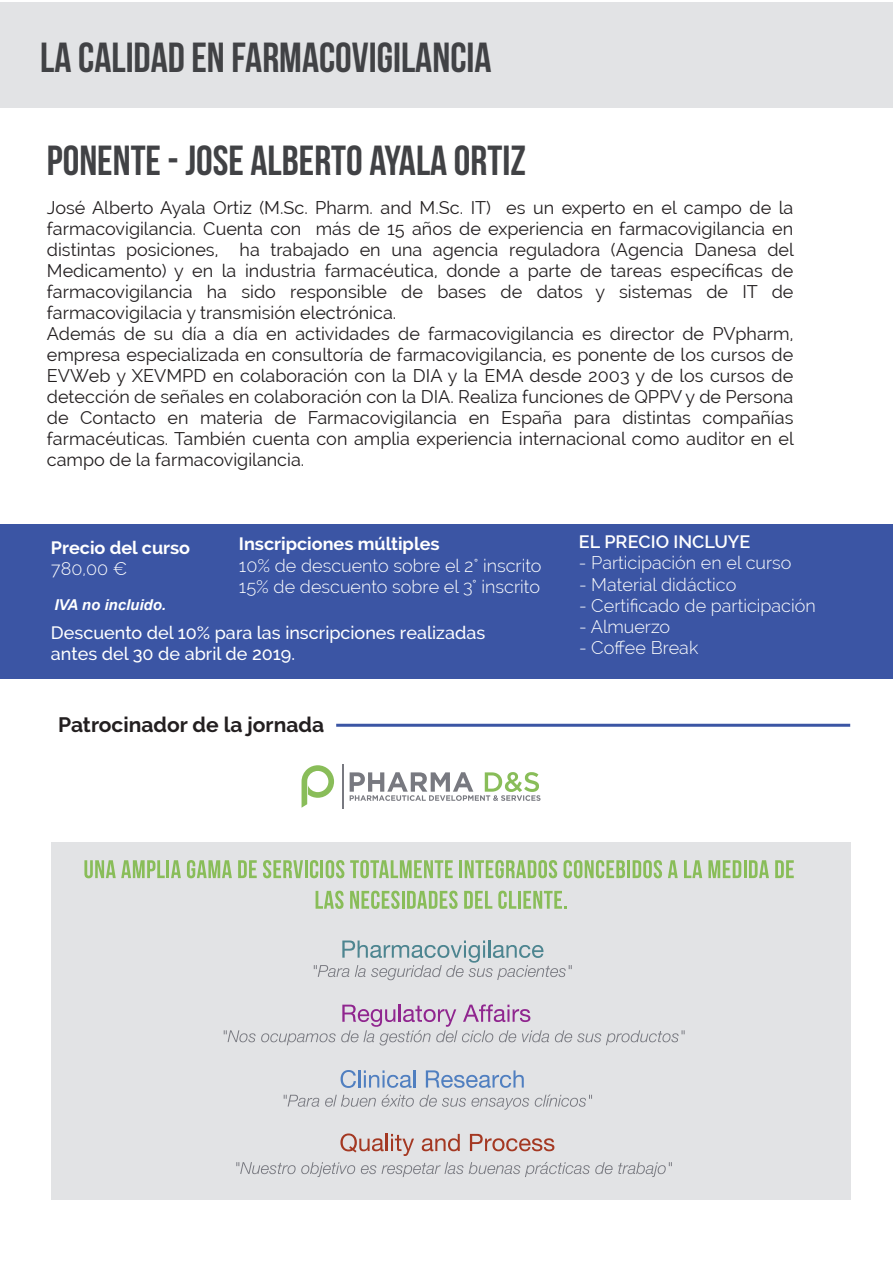
<style>
.page{position:relative;width:893px;height:1263px;background:#fff}
.page>*{position:absolute;margin:0;border:0;box-sizing:border-box;transform-origin:0 0}
.t1{font:42px "Bebas Neue";color:#414245}
.t2{font:700 21px "Raleway";color:#231f20}
.t3{font:18px/21px "Raleway";color:#231f20}
.t4{font:300 18px/21.3px "Raleway";color:#fff}
.t5{font:500 18px/21.3px "Raleway";color:#fff}
.t6{font:700 18px "Raleway";color:#fff}
.t7{font:600 18px "Raleway";color:#fff}
.t8{font:italic 700 15px "Arial";color:#fff}
</style>
<div class="page">
<div style="left:0;top:2px;width:893px;height:105px;background:#e2e3e5"></div>
<div style="left:51px;top:842px;width:799px;height:358px;background:#e2e3e5"></div>
<div style="left:0;top:524px;width:893px;height:154px;background:#3b55a4"></div>
<svg style="left:84px;top:860px;width:81px;height:18px"></svg>
<hr style="left:166px;top:860px;width:3px;height:18px;background:#89bd59">
<svg style="left:171px;top:860px;width:10px;height:18px"></svg>
<svg style="left:187px;top:860px;width:45px;height:18px"></svg>
<svg style="left:238px;top:860px;width:19px;height:18px"></svg>
<svg style="left:263px;top:860px;width:40px;height:18px"></svg>
<hr style="left:305px;top:860px;width:3px;height:18px;background:#89bd59">
<svg style="left:310px;top:860px;width:34px;height:18px"></svg>
<svg style="left:350px;top:860px;width:103px;height:18px"></svg>
<hr style="left:459px;top:860px;width:3px;height:18px;background:#89bd59">
<svg style="left:465px;top:860px;width:92px;height:18px"></svg>
<svg style="left:564px;top:860px;width:61px;height:18px"></svg>
<hr style="left:627px;top:860px;width:3px;height:18px;background:#89bd59">
<svg style="left:633px;top:860px;width:29px;height:18px"></svg>
<svg style="left:668px;top:860px;width:10px;height:18px"></svg>
<svg style="left:684px;top:860px;width:18px;height:18px"></svg>
<svg style="left:708px;top:860px;width:61px;height:18px"></svg>
<svg style="left:775px;top:860px;width:19px;height:18px"></svg>
<svg style="left:316px;top:891px;width:28px;height:18px"></svg>
<svg style="left:350px;top:891px;width:108px;height:18px"></svg>
<svg style="left:464px;top:891px;width:28px;height:18px"></svg>
<svg style="left:498px;top:891px;width:18px;height:18px"></svg>
<hr style="left:518px;top:891px;width:3px;height:18px;background:#89bd59">
<svg style="left:523px;top:891px;width:44px;height:18px"></svg>
<svg style="left:314px;top:940px;width:258px;height:40px"></svg>
<svg style="left:224px;top:1004px;width:325px;height:41px"></svg>
<svg style="left:555px;top:1030px;width:130px;height:15px"></svg>
<svg style="left:341px;top:1070px;width:15px;height:18px"></svg>
<hr style="left:358px;top:1070px;width:3px;height:17px;background:#507fc0">
<svg style="left:364px;top:1070px;width:52px;height:18px"></svg>
<svg style="left:426px;top:1070px;width:98px;height:18px"></svg>
<svg style="left:284px;top:1095px;width:35px;height:12px"></svg>
<svg style="left:325px;top:1095px;width:51px;height:12px"></svg>
<svg style="left:382px;top:1094px;width:147px;height:16px"></svg>
<svg style="left:535px;top:1094px;width:57px;height:13px"></svg>
<svg style="left:340px;top:1133px;width:74px;height:23px"></svg>
<svg style="left:422px;top:1134px;width:38px;height:17px"></svg>
<svg style="left:470px;top:1134px;width:84px;height:17px"></svg>
<svg style="left:236px;top:1162px;width:119px;height:15px"></svg>
<svg style="left:361px;top:1165px;width:15px;height:9px"></svg>
<svg style="left:382px;top:1162px;width:81px;height:15px"></svg>
<svg style="left:469px;top:1162px;width:203px;height:15px"></svg>
<hr style="left:336px;top:724px;width:514px;height:3px;background:#3b55a4">
<svg style="left:302px;top:765px;width:32px;height:43px"></svg>
<svg style="left:350px;top:772px;width:190px;height:29px"></svg>
<hr style="left:342px;top:764px;width:2px;height:45px;background:#787980">
<h1 class="t1" style="left:40px;top:35px;width:453px">LA CALIDAD EN FARMACOVIGILANCIA</h1>
<h1 class="t1" style="left:47px;top:137px;width:480px">PONENTE - JOSE ALBERTO AYALA ORTIZ</h1>
<p class="t3" style="left:47px;top:197px;width:748px">José Alberto Ayala Ortiz (M.Sc. Pharm. and M.Sc. IT) es un experto en el campo de la farmacovigilancia. Cuenta con más de 15 años de experiencia en farmacovigilancia en distintas posiciones, ha trabajado en una agencia reguladora (Agencia Danesa del Medicamento) y en la industria farmacéutica, donde a parte de tareas específicas de farmacovigilancia ha sido responsible de bases de datos y sistemas de IT de farmacovigilacia y transmisión electrónica.<br>Además de su día a día en actividades de farmacovigilancia es director de PVpharm, empresa especializada en consultoría de farmacovigilancia, es ponente de los cursos de EVWeb y XEVMPD en colaboración con la DIA y la EMA desde 2003 y de los cursos de detección de señales en colaboración con la DIA. Realiza funciones de QPPV y de Persona de Contacto en materia de Farmacovigilancia en España para distintas compañías farmacéuticas. También cuenta con amplia experiencia internacional como auditor en el campo de la farmacovigilancia.</p>
<p class="t6" style="left:51px;top:537px;width:141px">Precio del curso</p>
<p class="t4" style="left:51px;top:558px;width:78px">780,00 €</p>
<p class="t8" style="left:54px;top:595px;width:113px">IVA no incluido.</p>
<p class="t6" style="left:239px;top:534px;width:202px">Inscripciones múltiples</p>
<p class="t4" style="left:239px;top:554px;width:304px">10% de descuento sobre el 2° inscrito<br>15% de descuento sobre el 3° inscrito</p>
<p class="t5" style="left:51px;top:622px;width:436px">Descuento del 10% para las inscripciones realizadas antes del 30 de abril de 2019.</p>
<p class="t2" style="left:58px;top:712px;width:268px">Patrocinador de la jornada</p>
<p class="t7" style="left:579px;top:531px;width:173px">EL PRECIO INCLUYE</p>
<p class="t4" style="left:579px;top:552px;width:214px">- Participación en el curso</p>
<p class="t4" style="left:579px;top:573px;width:159px">- Material didáctico</p>
<p class="t4" style="left:579px;top:595px;width:238px">- Certificado de participación</p>
<p class="t4" style="left:579px;top:616px;width:93px">- Almuerzo</p>
<p class="t4" style="left:579px;top:637px;width:121px">- Coffee Break</p>
</div>
